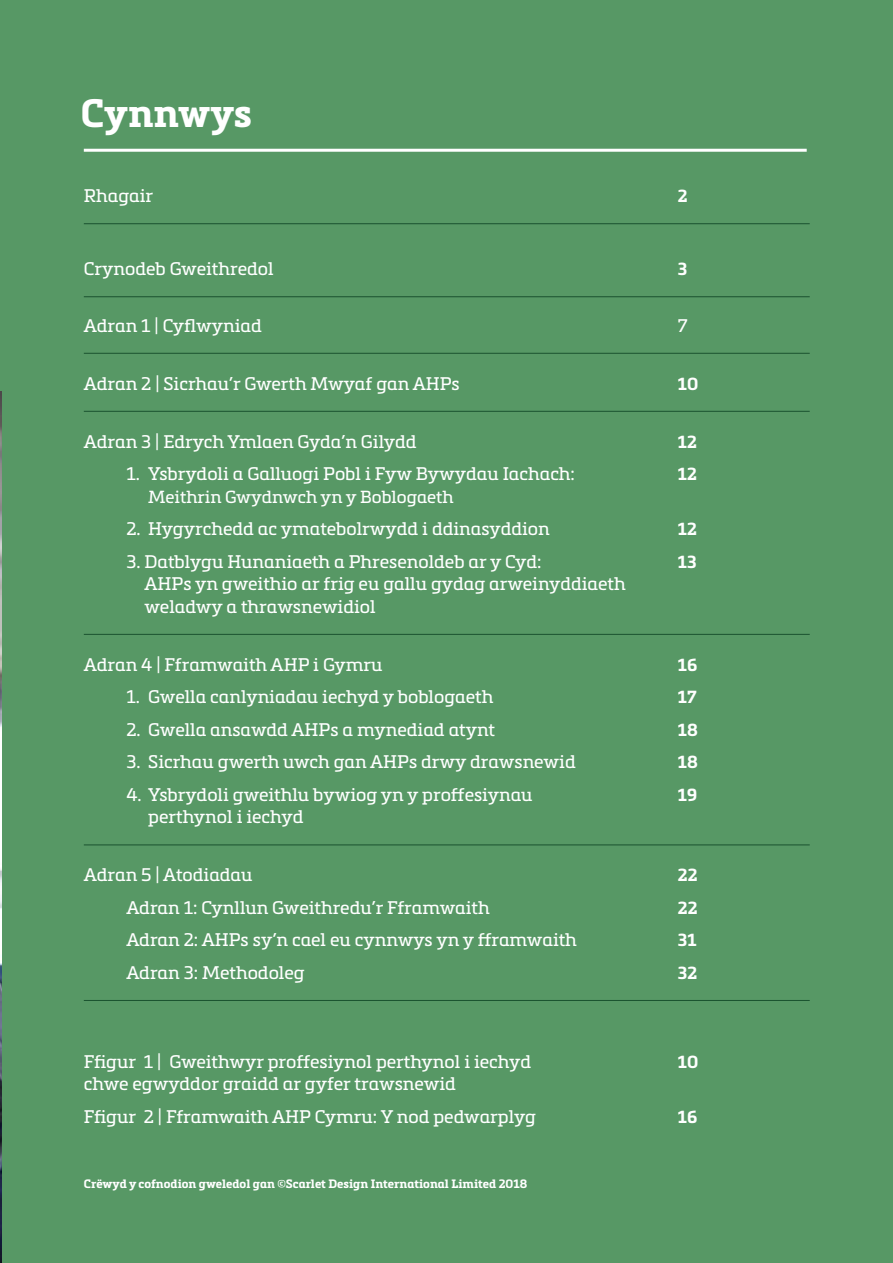
<style>
.page{position:relative;width:893px;height:1263px;background:#579865}
.page>*{position:absolute;margin:0;border:0;box-sizing:border-box;transform-origin:0 0}
.Contents_header{font:700 39px "Metronic Slab Pro";color:#fff}
.contents_no_line{font:18px "Metronic Slab Pro";color:#fff}
.COntents{font:18px/22.5px "Metronic Slab Pro";color:#fff}
.contents_no_line-2{font:17.25px "Metronic Slab Pro";color:#fff}
.contents_no_line-3{font:700 17.25px "Metronic Slab Pro";color:#fff}
.COntents-2{font:700 17.25px "Metronic Slab Pro";color:#fff}
.contents_no_line-4{font:700 12px "Metronic Slab Pro";color:#fff}
</style>
<div class="page">
<hr style="left:84px;top:149px;width:723px;height:3px;background:#fff">
<hr style="left:84px;top:223px;width:726px;height:1px;background:#1a522f">
<hr style="left:84px;top:296px;width:726px;height:1px;background:#1a522f">
<hr style="left:84px;top:353px;width:726px;height:1px;background:#1a522f">
<hr style="left:84px;top:411px;width:726px;height:1px;background:#1a522f">
<hr style="left:84px;top:634px;width:726px;height:1px;background:#1a522f">
<hr style="left:84px;top:844px;width:726px;height:1px;background:#1a522f">
<hr style="left:84px;top:1000px;width:726px;height:1px;background:#1a522f">
<img style="left:0;top:391px;width:1px;height:872px">
<h1 class="Contents_header" style="left:81px;top:88px;width:173px">Cynnwys</h1>
<p class="COntents" style="left:84px;top:184px;width:71px">Rhagair</p>
<p class="COntents-2" style="left:678px;top:185px;width:11px">2</p>
<p class="COntents" style="left:84px;top:257px;width:191px">Crynodeb Gweithredol</p>
<p class="COntents-2" style="left:678px;top:258px;width:11px">3</p>
<p class="COntents" style="left:84px;top:313px;width:179px">Adran 1 | Cyflwyniad</p>
<p class="COntents" style="left:678px;top:313px;width:11px">7</p>
<p class="COntents" style="left:84px;top:371px;width:377px">Adran 2 | Sicrhau’r Gwerth Mwyaf gan AHPs</p>
<p class="COntents-2" style="left:678px;top:373px;width:22px">10</p>
<p class="contents_no_line" style="left:84px;top:428px;width:334px">Adran 3 | Edrych Ymlaen Gyda’n Gilydd</p>
<p class="contents_no_line-3" style="left:678px;top:431px;width:20px">12</p>
<p class="contents_no_line" style="left:126px;top:461px;width:450px">1. Ysbrydoli a Galluogi Pobl i Fyw Bywydau Iachach:</p>
<p class="contents_no_line-3" style="left:678px;top:463px;width:20px">12</p>
<p class="contents_no_line-2" style="left:148px;top:484px;width:307px">Meithrin Gwydnwch yn y Boblogaeth</p>
<p class="contents_no_line" style="left:126px;top:516px;width:425px">2. Hygyrchedd ac ymatebolrwydd i ddinasyddion</p>
<p class="contents_no_line-3" style="left:678px;top:518px;width:20px">12</p>
<p class="COntents" style="left:126px;top:549px;width:417px">3. Datblygu Hunaniaeth a Phresenoldeb ar y Cyd:</p>
<p class="COntents-2" style="left:678px;top:551px;width:20px">13</p>
<p class="COntents" style="left:144px;top:572px;width:483px">AHPs yn gweithio ar frig eu gallu gydag arweinyddiaeth weladwy a thrawsnewidiol</p>
<p class="contents_no_line" style="left:84px;top:651px;width:300px">Adran 4 | Fframwaith AHP i Gymru</p>
<p class="contents_no_line-3" style="left:678px;top:654px;width:21px">16</p>
<p class="contents_no_line" style="left:126px;top:684px;width:369px">1. Gwella canlyniadau iechyd y boblogaeth</p>
<p class="contents_no_line-3" style="left:678px;top:686px;width:20px">17</p>
<p class="contents_no_line" style="left:126px;top:716px;width:370px">2. Gwella ansawdd AHPs a mynediad atynt</p>
<p class="contents_no_line-3" style="left:678px;top:719px;width:21px">18</p>
<p class="contents_no_line" style="left:126px;top:749px;width:451px">3. Sicrhau gwerth uwch gan AHPs drwy drawsnewid</p>
<p class="contents_no_line-3" style="left:678px;top:751px;width:21px">18</p>
<p class="COntents" style="left:126px;top:782px;width:408px">4. Ysbrydoli gweithlu bywiog yn y proffesiynau</p>
<p class="COntents-2" style="left:678px;top:784px;width:21px">19</p>
<p class="COntents" style="left:148px;top:805px;width:157px">perthynol i iechyd</p>
<p class="contents_no_line" style="left:84px;top:862px;width:170px">Adran 5 | Atodiadau</p>
<p class="contents_no_line-3" style="left:678px;top:864px;width:21px">22</p>
<p class="contents_no_line" style="left:126px;top:894px;width:365px">Adran 1: Cynllun Gweithredu’r Fframwaith</p>
<p class="contents_no_line-3" style="left:678px;top:897px;width:21px">22</p>
<p class="contents_no_line" style="left:126px;top:927px;width:452px">Adran 2: AHPs sy’n cael eu cynnwys yn y fframwaith</p>
<p class="contents_no_line-3" style="left:678px;top:929px;width:20px">31</p>
<p class="COntents" style="left:126px;top:960px;width:180px">Adran 3: Methodoleg</p>
<p class="COntents-2" style="left:678px;top:962px;width:21px">32</p>
<p class="contents_no_line" style="left:84px;top:1048px;width:449px">Ffigur 1 | Gweithwyr proffesiynol perthynol i iechyd</p>
<p class="contents_no_line-3" style="left:678px;top:1051px;width:22px">10</p>
<p class="contents_no_line" style="left:84px;top:1071px;width:374px">chwe egwyddor graidd ar gyfer trawsnewid</p>
<p class="contents_no_line" style="left:84px;top:1103px;width:454px">Ffigur 2 | Fframwaith AHP Cymru: Y nod pedwarplyg</p>
<p class="contents_no_line-3" style="left:678px;top:1106px;width:21px">16</p>
<p class="contents_no_line-4" style="left:84px;top:1176px;width:445px">Crëwyd y cofnodion gweledol gan ©Scarlet Design International Limited 2018</p>
</div>
